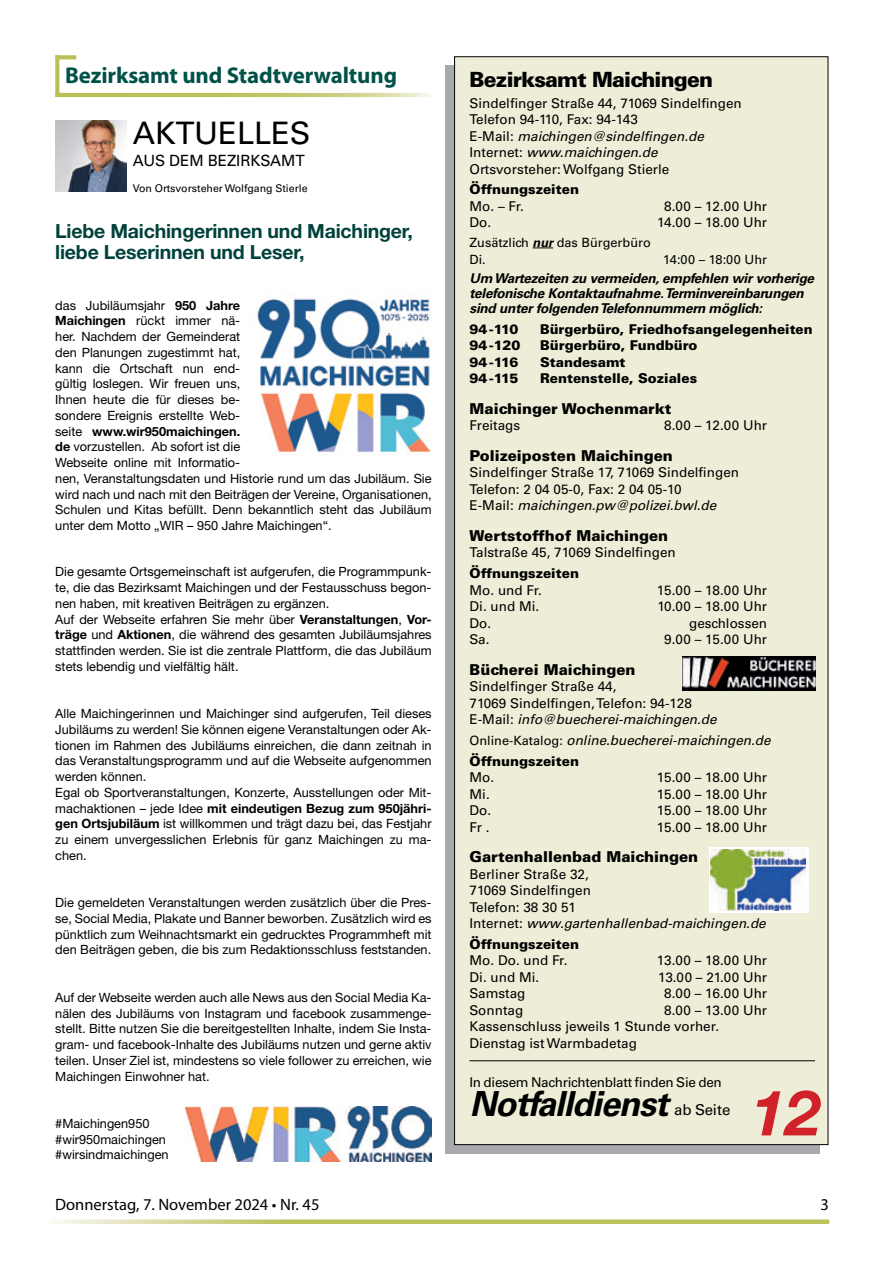
<style>
.page{position:relative;width:893px;height:1263px;background:#fff}
.page>*{position:absolute;margin:0;border:0;box-sizing:border-box;transform-origin:0 0}
.Grundtext{font:italic 700 63px "Helvetica Neue LT Std";color:#d22229}
.t1{font:italic 700 34.5px "Univers LT Std";letter-spacing:-.03em;color:#000}
.t2{font:30.9px "Univers";letter-spacing:-.005em;color:#000}
.t3{font:700 22.8px "Myriad Pro";letter-spacing:-.005em;color:#005249}
.t4{font:900 21px "Univers LT Std";letter-spacing:-.04em;color:#000}
.t5{font:700 19.5px/21px "Helvetica Neue LT Std";letter-spacing:-.01em;color:#00423b}
.t6{font:16.5px "Myriad Pro";color:#000}
.t7{font:15.45px "Univers";letter-spacing:-.005em;color:#000}
.t8{font:900 15px "Univers LT Std";color:#000}
.t9{font:15px "Univers LT Std";color:#000}
.t10{font:13.5px/16.5px "Univers LT Std";color:#000}
.t11{font:900 13.5px/16.5px "Univers LT Std";color:#000}
.t12{font:italic 700 13.5px/15px "Univers LT Std";letter-spacing:-.015em;color:#000}
.t13{font:italic 13.5px/20.7px "Univers LT Std";color:#000}
.t14{font:13.5px "Univers LT Std";letter-spacing:-.025em;color:#000}
.Grundtext-2{font:12.75px/15.8px "Helvetica Neue LT Std";color:#000;text-align:justify}
.t15{font:12.75px/17.1px "Univers LT Std";color:#000}
.t16{font:10.65px "Univers";letter-spacing:-.005em;color:#000}
.s1{font-weight:700}
.s2{font-style:italic}
.s3{font-weight:400}
.s4{font-weight:700;font-style:italic}
.s5{font-weight:900}
.s6{font-style:normal;font-size:12.75px}
.s7{font-weight:900;font-style:normal}
</style>
<div class="page">
<svg style="left:52px;top:1219px;width:777px;height:5px;background:#c9ce7d"></svg>
<svg style="left:55px;top:59px;width:4px;height:34px"></svg>
<svg style="left:55px;top:55px;width:21px;height:4px"></svg>
<svg style="left:55px;top:93px;width:376px;height:4px;background:#c5cb73"></svg>
<img style="left:55px;top:121px;width:71px;height:71px">
<img style="left:257px;top:298px;width:174px;height:156px">
<img style="left:185px;top:1107px;width:247px;height:54px">
<div style="left:446px;top:65px;width:374px;height:1088px;background:#a7a9ac"></div>
<div style="left:455px;top:57px;width:373px;height:1087px;background:#eeeed8"></div>
<svg style="left:533px;top:248px;width:20px;height:1px"></svg>
<hr style="left:469px;top:1060px;width:346px;height:1px;background:#000">
<img style="left:682px;top:656px;width:133px;height:34px">
<div style="left:709px;top:847px;width:99px;height:66px;background:#fff"></div>
<img style="left:711px;top:849px;width:95px;height:62px">
<p class="t3" style="left:65px;top:61px;width:334px">Bezirksamt und Stadtverwaltung</p>
<p class="t2" style="left:133px;top:115px;width:179px">AKTUELLES</p>
<p class="t7" style="left:133px;top:151px;width:173px">AUS DEM BEZIRKSAMT</p>
<p class="t16" style="left:133px;top:182px;width:176px">Von Ortsvorsteher Wolfgang Stierle</p>
<p class="t5" style="left:55px;top:221px;width:359px">Liebe Maichingerinnen und Maichinger, liebe Leserinnen und Leser,</p>
<p class="Grundtext-2" style="left:55px;top:297px;width:378px;text-align:left">das Jubiläumsjahr <span class="s1">950 Jahre<br>Maichingen</span> rückt immer nä-<br>her. Nachdem der Gemeinderat<br>den Planungen zugestimmt hat,<br>kann die Ortschaft nun end-<br>gültig loslegen. Wir freuen uns,<br>Ihnen heute die für dieses be-<br>sondere Ereignis erstellte Web-<br>seite <span class="s1">www.wir950maichingen.<br>de</span> vorzustellen. Ab sofort ist die<br>Webseite online mit Informatio-<br>nen, Veranstaltungsdaten und Historie rund um das Jubiläum. Sie wird nach und nach mit den Beiträgen der Vereine, Organisationen, Schulen und Kitas befüllt. Denn bekanntlich steht das Jubiläum unter dem Motto „WIR – 950 Jahre Maichingen“.</p>
<p class="Grundtext-2" style="left:55px;top:564px;width:378px">Die gesamte Ortsgemeinschaft ist aufgerufen, die Programmpunk&shy;te, die das Bezirksamt Maichingen und der Festausschuss begon&shy;nen haben, mit kreativen Beiträgen zu ergänzen.</p>
<p class="Grundtext-2" style="left:55px;top:611px;width:378px">Auf der Webseite erfahren Sie mehr über <span class="s1">Veranstaltungen</span>, <span class="s1">Vor&shy;träge</span> und <span class="s1">Aktionen</span>, die während des gesamten Jubiläumsjahres stattfinden werden. Sie ist die zentrale Plattform, die das Jubiläum stets lebendig und vielfältig hält.</p>
<p class="Grundtext-2" style="left:55px;top:706px;width:378px">Alle Maichingerinnen und Maichinger sind aufgerufen, Teil dieses Jubiläums zu werden! Sie können eigene Veranstaltungen oder Ak&shy;tionen im Rahmen des Jubiläums einreichen, die dann zeitnah in das Veranstaltungsprogramm und auf die Webseite aufgenommen werden können.</p>
<p class="Grundtext-2" style="left:55px;top:784px;width:378px">Egal ob Sportveranstaltungen, Konzerte, Ausstellungen oder Mit&shy;machaktionen – jede Idee <span class="s1">mit eindeutigen Bezug zum 950jähri&shy;gen Ortsjubiläum</span> ist willkommen und trägt dazu bei, das Festjahr zu einem unvergesslichen Erlebnis für ganz Maichingen zu ma&shy;chen.</p>
<p class="Grundtext-2" style="left:55px;top:895px;width:378px">Die gemeldeten Veranstaltungen werden zusätzlich über die Pres&shy;se, Social Media, Plakate und Banner beworben. Zusätzlich wird es pünktlich zum Weihnachtsmarkt ein gedrucktes Programmheft mit den Beiträgen geben, die bis zum Redaktionsschluss feststanden.</p>
<p class="Grundtext-2" style="left:55px;top:989px;width:378px">Auf der Webseite werden auch alle News aus den Social Media Ka&shy;nälen des Jubiläums von Instagram und facebook zusammenge&shy;stellt. Bitte nutzen Sie die bereitgestellten Inhalte, indem Sie Insta&shy;gram- und facebook-Inhalte des Jubiläums nutzen und gerne aktiv teilen. Unser Ziel ist, mindestens so viele follower zu erreichen, wie Maichingen Einwohner hat.</p>
<p class="Grundtext-2" style="left:55px;top:1115px;width:96px">#Maichingen950</p>
<p class="Grundtext-2" style="left:55px;top:1131px;width:112px">#wir950maichingen</p>
<p class="Grundtext-2" style="left:55px;top:1147px;width:115px">#wirsindmaichingen</p>
<p class="t4" style="left:469px;top:66px;width:245px">Bezirksamt Maichingen</p>
<p class="t10" style="left:469px;top:95px;width:274px">Sindelfinger Straße 44, 71069 Sindelfingen Telefon 94-110, Fax: 94-143<br>E-Mail: <span class="s2">maichingen@sindelfingen.de </span>Internet: <span class="s2">www.maichingen.de </span>Ortsvorsteher: Wolfgang Stierle</p>
<p class="t11" style="left:469px;top:181px;width:111px">Öffnungszeiten<br><span class="s3">Mo. – Fr.</span></p>
<p class="t10" style="left:664px;top:198px;width:104px">8.00 – 12.00 Uhr</p>
<p class="t10" style="left:469px;top:214px;width:23px">Do.</p>
<p class="t10" style="left:657px;top:214px;width:111px">14.00 – 18.00 Uhr</p>
<p class="t15" style="left:469px;top:234px;width:183px">Zusätzlich <span class="s4">nur</span> das Bürgerbüro<br>Di.</p>
<p class="t15" style="left:663px;top:251px;width:105px">14:00 – 18:00 Uhr</p>
<p class="t12" style="left:469px;top:271px;width:346px">UmWartezeiten zu vermeiden, empfehlen wir vorherige telefonische Kontaktaufnahme.Terminvereinbarungen sind unter folgendenTelefonnummern möglich:</p>
<p class="t11" style="left:469px;top:321px;width:50px">94 -110</p>
<p class="t11" style="left:540px;top:321px;width:274px">Bürgerbüro, Friedhofsangelegenheiten</p>
<p class="t11" style="left:469px;top:337px;width:52px">94 -120</p>
<p class="t11" style="left:540px;top:337px;width:159px">Bürgerbüro, Fundbüro</p>
<p class="t11" style="left:469px;top:354px;width:51px">94 -116</p>
<p class="t11" style="left:540px;top:354px;width:87px">Standesamt</p>
<p class="t11" style="left:469px;top:370px;width:51px">94 -115</p>
<p class="t11" style="left:540px;top:370px;width:159px">Rentenstelle, Soziales</p>
<p class="t8" style="left:469px;top:399px;width:204px">Maichinger Wochenmarkt</p>
<p class="t10" style="left:469px;top:417px;width:52px">Freitags</p>
<p class="t10" style="left:664px;top:417px;width:104px">8.00 – 12.00 Uhr</p>
<p class="t8" style="left:469px;top:446px;width:205px">Polizeiposten Maichingen</p>
<p class="t10" style="left:469px;top:464px;width:271px">Sindelfinger Straße 17, 71069 Sindelfingen<br>Telefon: 2 04 05-0, Fax: 2 04 05-10<br>E-Mail: <span class="s2">maichingen.pw@polizei.bwl.de</span></p>
<p class="t8" style="left:469px;top:526px;width:200px">Wertstoffhof Maichingen</p>
<p class="t10" style="left:469px;top:542px;width:208px;line-height:20.7px">Talstraße 45, 71069 Sindelfingen<br><span class="s5">Öffnungszeiten</span></p>
<p class="t10" style="left:469px;top:582px;width:74px">Mo. und Fr.</p>
<p class="t10" style="left:657px;top:582px;width:112px">15.00 – 18.00 Uhr</p>
<p class="t10" style="left:469px;top:598px;width:71px">Di. und Mi.</p>
<p class="t10" style="left:657px;top:598px;width:111px">10.00 – 18.00 Uhr</p>
<p class="t10" style="left:469px;top:615px;width:23px">Do.</p>
<p class="t10" style="left:689px;top:615px;width:80px">geschlossen</p>
<p class="t10" style="left:469px;top:631px;width:21px">Sa.</p>
<p class="t10" style="left:664px;top:631px;width:104px">9.00 – 15.00 Uhr</p>
<p class="t8" style="left:469px;top:660px;width:167px">Bücherei Maichingen</p>
<p class="t10" style="left:469px;top:678px;width:249px">Sindelfinger Straße 44,<br>71069 Sindelfingen,Telefon: 94-128<br>E-Mail: <span class="s2">info@buecherei-maichingen.de</span></p>
<p class="t13" style="left:469px;top:730px;width:303px"><span class="s6">Online-Katalog:</span> online.buecherei-maichingen.de<br><span class="s7">Öffnungszeiten</span></p>
<p class="t10" style="left:469px;top:769px;width:26px">Mo.</p>
<p class="t10" style="left:657px;top:769px;width:112px">15.00 – 18.00 Uhr</p>
<p class="t10" style="left:469px;top:786px;width:22px">Mi.</p>
<p class="t10" style="left:657px;top:786px;width:112px">15.00 – 18.00 Uhr</p>
<p class="t10" style="left:469px;top:802px;width:23px">Do.</p>
<p class="t10" style="left:657px;top:802px;width:112px">15.00 – 18.00 Uhr</p>
<p class="t10" style="left:469px;top:819px;width:21px">Fr .</p>
<p class="t10" style="left:657px;top:819px;width:112px">15.00 – 18.00 Uhr</p>
<p class="t8" style="left:469px;top:847px;width:230px">Gartenhallenbad Maichingen</p>
<p class="t10" style="left:469px;top:866px;width:298px">Berliner Straße 32,<br>71069 Sindelfingen<br>Telefon: 38 30 51<br>Internet: <span class="s2">www.gartenhallenbad-maichingen.de</span></p>
<p class="t11" style="left:469px;top:936px;width:111px">Öffnungszeiten<br><span class="s3">Mo. Do. und Fr.</span></p>
<p class="t10" style="left:657px;top:952px;width:112px">13.00 – 18.00 Uhr</p>
<p class="t10" style="left:469px;top:969px;width:71px">Di. und Mi.</p>
<p class="t10" style="left:658px;top:969px;width:111px">13.00 – 21.00 Uhr</p>
<p class="t10" style="left:469px;top:985px;width:57px">Samstag</p>
<p class="t10" style="left:664px;top:985px;width:104px">8.00 – 16.00 Uhr</p>
<p class="t10" style="left:469px;top:1002px;width:55px">Sonntag</p>
<p class="t10" style="left:469px;top:1002px;width:299px;text-indent:195px">8.00 – 13.00 Uhr<br>Kassenschluss jeweils 1 Stunde vorher.<br>Dienstag ist Warmbadetag</p>
<p class="t14" style="left:469px;top:1074px;width:254px">In diesem Nachrichtenblatt finden Sie den</p>
<p class="t1" style="left:469px;top:1083px;width:200px">Notfalldienst</p>
<p class="Grundtext" style="left:751px;top:1074px;width:72px">12</p>
<p class="t9" style="left:674px;top:1100px;width:58px">ab Seite</p>
<p class="t6" style="left:55px;top:1194px;width:266px">Donnerstag, 7. November 2024 • Nr. 45</p>
<p class="t6" style="left:821px;top:1194px;width:10px">3</p>
</div>
